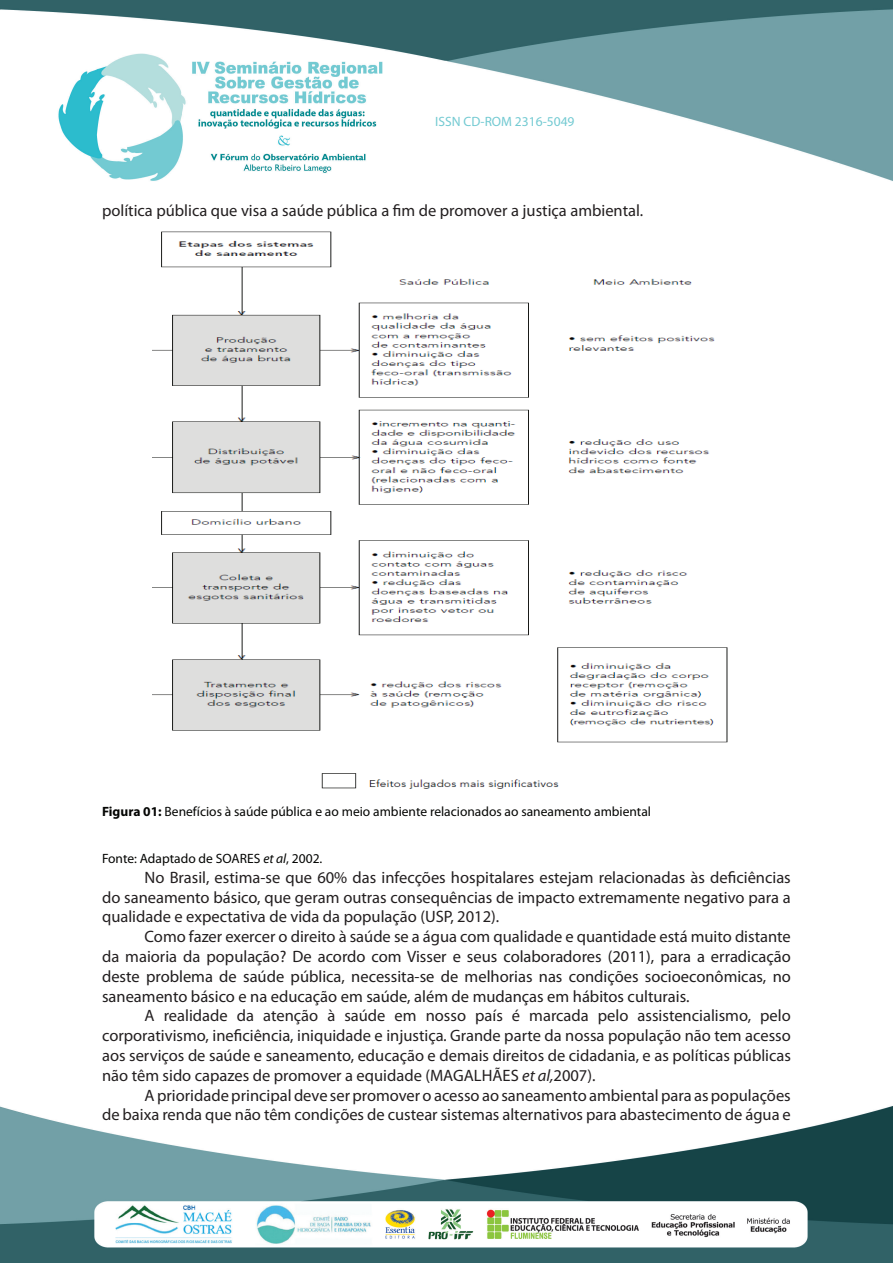
<style>
.page{position:relative;width:893px;height:1263px;background:#fff}
.page>*{position:absolute;margin:0;border:0;box-sizing:border-box;transform-origin:0 0}
.t1{font:16.5px/19.8px "Myriad Pro";color:#231f20;text-align:justify}
.t2{font:16.5px/19.8px "Myriad Pro";color:#201d1e;text-align:justify}
.t3{font:13.5px "Myriad Pro";color:#040503}
.t4{font:13.5px "Myriad Pro";color:#73cad2}
.s1{font-weight:700}
.s2{font-style:italic}
.s3{color:#231f20}
</style>
<div class="page">
<img style="left:0;top:1106px;width:893px;height:157px">
<img style="left:0;top:0;width:893px;height:181px">
<img style="left:152px;top:231px;width:576px;height:512px">
<img style="left:321px;top:773px;width:238px;height:16px">
<p class="t4" style="left:435px;top:113px;width:141px">ISSN CD-ROM 2316-5049</p>
<p class="t1" style="left:102px;top:201px;width:543px">política pública que visa a saúde pública a fim de promover a justiça ambiental.</p>
<p class="t3" style="left:102px;top:803px;width:551px"><span class="s1">Figura 01:</span> Benefícios à saúde pública e ao meio ambiente relacionados ao saneamento ambiental</p>
<p class="t3" style="left:102px;top:850px;width:222px">Fonte: Adaptado de SOARES <span class="s2">et al</span>, 2002.</p>
<p class="t1" style="left:102px;top:867px;width:690px;text-indent:43px">No Brasil, estima-se que 60% das infecções hospitalares estejam relacionadas às deficiências do saneamento básico, que geram outras consequências de impacto extremamente negativo para a qualidade e expectativa de vida da população (USP, 2012).</p>
<p class="t2" style="left:102px;top:926px;width:690px;text-indent:43px"><span class="s3">Como fazer exercer o direito à saúde se a água com qualidade e quantidade está muito distante da maioria da população?</span> De acordo com Visser e seus colaboradores (2011), para a erradicação deste problema de saúde pública, necessita-se de melhorias nas condições socioeconômicas, no saneamento básico e na educação em saúde, além de mudanças em hábitos culturais.</p>
<p class="t1" style="left:102px;top:1006px;width:690px;text-indent:43px">A realidade da atenção à saúde em nosso país é marcada pelo assistencialismo, pelo corporativismo, ineficiência, iniquidade e injustiça<span class="s2">.</span> Grande parte da nossa população não tem acesso aos serviços de saúde e saneamento, educação e demais direitos de cidadania, e as políticas públicas não têm sido capazes de promover a equidade (MAGALHÃES <span class="s2">et al,</span>2007).</p>
<p class="t1" style="left:102px;top:1085px;width:690px;text-align:right">A prioridade principal deve ser promover o acesso ao saneamento ambiental para as populações<br>de baixa renda que não têm condições de custear sistemas alternativos para abastecimento de água e</p>
</div>
